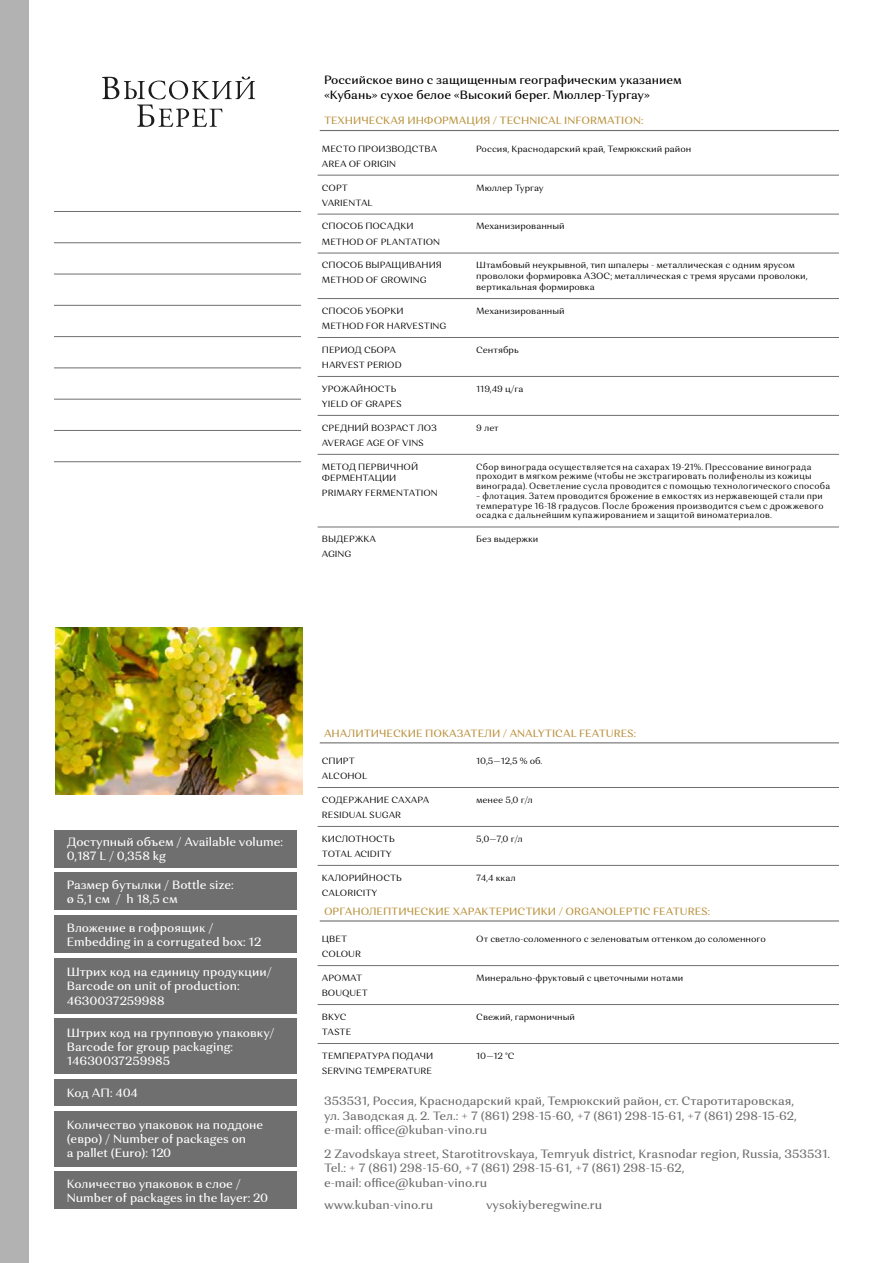
<style>
.page{position:relative;width:893px;height:1263px;background:#fff}
.page>*{position:absolute;margin:0;border:0;box-sizing:border-box;transform-origin:0 0}
.t1{font:500 12px/14.4px "Orchidea Pro";color:#fff}
.t2{font:500 12px/14.4px "Orchidea Pro";color:#706f6f}
.t3{font:500 12px/14.4px "Orchidea Pro";color:#000}
.t4{font:500 10.5px "Orchidea Pro";color:#bb9440}
.t5{font:9px/15px "Orchidea Pro";color:#000}
.t6{font:9px/9.8px "Orchidea Pro";letter-spacing:.02em;color:#000;scale:.95 1}
.t7{font:9px/9.8px "Orchidea Pro";color:#000;text-align:justify;scale:.95 1}
</style>
<div class="page">
<hr style="left:54px;top:211px;width:247px;height:1px;background:#706f6f">
<hr style="left:54px;top:336px;width:247px;height:1px;background:#706f6f">
<hr style="left:54px;top:274px;width:247px;height:1px;background:#706f6f">
<hr style="left:54px;top:399px;width:247px;height:1px;background:#706f6f">
<hr style="left:54px;top:242px;width:247px;height:1px;background:#706f6f">
<hr style="left:54px;top:367px;width:247px;height:1px;background:#706f6f">
<hr style="left:54px;top:305px;width:247px;height:1px;background:#706f6f">
<hr style="left:54px;top:430px;width:247px;height:1px;background:#706f6f">
<hr style="left:54px;top:461px;width:247px;height:1px;background:#706f6f">
<div style="left:0;top:0;width:29px;height:1263px;background:#b3b2b2"></div>
<svg style="left:102px;top:77px;width:153px;height:50px"></svg>
<div style="left:54px;top:830px;width:242px;height:37px;background:#706f6f"></div>
<div style="left:54px;top:872px;width:242px;height:38px;background:#706f6f"></div>
<div style="left:54px;top:915px;width:242px;height:38px;background:#706f6f"></div>
<div style="left:54px;top:1171px;width:242px;height:38px;background:#706f6f"></div>
<div style="left:54px;top:1079px;width:242px;height:26px;background:#706f6f"></div>
<div style="left:54px;top:1111px;width:242px;height:55px;background:#706f6f"></div>
<div style="left:54px;top:958px;width:242px;height:55px;background:#706f6f"></div>
<div style="left:54px;top:1019px;width:242px;height:55px;background:#706f6f"></div>
<img style="left:55px;top:627px;width:247px;height:168px">
<hr style="left:320px;top:130px;width:519px;height:1px;background:#706f6f">
<hr style="left:320px;top:742px;width:519px;height:1px;background:#706f6f">
<hr style="left:320px;top:920px;width:519px;height:1px;background:#706f6f">
<hr style="left:318px;top:175px;width:154px;height:1px;background:#706f6f">
<hr style="left:472px;top:175px;width:367px;height:1px;background:#706f6f">
<hr style="left:318px;top:214px;width:154px;height:1px;background:#706f6f">
<hr style="left:472px;top:214px;width:367px;height:1px;background:#706f6f">
<hr style="left:318px;top:253px;width:154px;height:1px;background:#706f6f">
<hr style="left:472px;top:253px;width:367px;height:1px;background:#706f6f">
<hr style="left:318px;top:298px;width:154px;height:1px;background:#706f6f">
<hr style="left:472px;top:298px;width:367px;height:1px;background:#706f6f">
<hr style="left:318px;top:337px;width:154px;height:1px;background:#706f6f">
<hr style="left:472px;top:337px;width:367px;height:1px;background:#706f6f">
<hr style="left:318px;top:376px;width:154px;height:1px;background:#706f6f">
<hr style="left:472px;top:376px;width:367px;height:1px;background:#706f6f">
<hr style="left:318px;top:415px;width:154px;height:1px;background:#706f6f">
<hr style="left:472px;top:415px;width:367px;height:1px;background:#706f6f">
<hr style="left:318px;top:454px;width:154px;height:1px;background:#706f6f">
<hr style="left:472px;top:454px;width:367px;height:1px;background:#706f6f">
<hr style="left:318px;top:527px;width:154px;height:1px;background:#706f6f">
<hr style="left:472px;top:527px;width:367px;height:1px;background:#706f6f">
<hr style="left:318px;top:787px;width:154px;height:1px;background:#706f6f">
<hr style="left:472px;top:787px;width:367px;height:1px;background:#706f6f">
<hr style="left:318px;top:826px;width:154px;height:1px;background:#706f6f">
<hr style="left:472px;top:826px;width:367px;height:1px;background:#706f6f">
<hr style="left:318px;top:865px;width:154px;height:1px;background:#706f6f">
<hr style="left:472px;top:865px;width:367px;height:1px;background:#706f6f">
<hr style="left:318px;top:965px;width:154px;height:1px;background:#706f6f">
<hr style="left:472px;top:965px;width:367px;height:1px;background:#706f6f">
<hr style="left:318px;top:1004px;width:154px;height:1px;background:#706f6f">
<hr style="left:472px;top:1004px;width:367px;height:1px;background:#706f6f">
<hr style="left:318px;top:1043px;width:154px;height:1px;background:#706f6f">
<hr style="left:472px;top:1043px;width:367px;height:1px;background:#706f6f">
<h1 class="t3" style="left:324px;top:73px;width:359px">Российское вино с защищенным географическим указанием «Кубань» сухое белое «Высокий берег. Мюллер-Тургау»</h1>
<p class="t4" style="left:324px;top:114px;width:321px">ТЕХНИЧЕСКАЯ ИНФОРМАЦИЯ / TECHNICAL INFORMATION:</p>
<p class="t5" style="left:322px;top:141px;width:117px">МЕСТО ПРОИЗВОДСТВА<br>AREA OF ORIGIN</p>
<p class="t5" style="left:476px;top:141px;width:217px">Россия, Краснодарский край, Темрюкский район</p>
<p class="t5" style="left:322px;top:180px;width:52px">СОРТ<br>VARIENTAL</p>
<p class="t5" style="left:476px;top:180px;width:69px">Мюллер Тургау</p>
<p class="t5" style="left:322px;top:219px;width:120px">СПОСОБ ПОСАДКИ<br>METHOD OF PLANTATION</p>
<p class="t5" style="left:476px;top:219px;width:90px">Механизированный</p>
<p class="t5" style="left:322px;top:258px;width:121px">СПОСОБ ВЫРАЩИВАНИЯ<br>METHOD OF GROWING</p>
<p class="t5" style="left:476px;top:260px;width:333px;line-height:10.8px">Штамбовый неукрывной, тип шпалеры - металлическая с одним ярусом проволоки формировка АЗОС; металлическая с тремя ярусами проволоки, вертикальная формировка</p>
<p class="t5" style="left:322px;top:303px;width:126px">СПОСОБ УБОРКИ<br>METHOD FOR HARVESTING</p>
<p class="t5" style="left:476px;top:303px;width:90px">Механизированный</p>
<p class="t5" style="left:322px;top:342px;width:81px">ПЕРИОД СБОРА<br>HARVEST PERIOD</p>
<p class="t5" style="left:476px;top:342px;width:44px">Сентябрь</p>
<p class="t5" style="left:322px;top:381px;width:82px">УРОЖАЙНОСТЬ<br>YIELD OF GRAPES</p>
<p class="t5" style="left:476px;top:381px;width:49px">119,49 ц/га</p>
<p class="t5" style="left:322px;top:420px;width:117px">СРЕДНИЙ ВОЗРАСТ ЛОЗ<br>AVERAGE AGE OF VINS</p>
<p class="t5" style="left:476px;top:420px;width:24px">9 лет</p>
<p class="t5" style="left:322px;top:461px;width:98px;line-height:10.8px">МЕТОД ПЕРВИЧНОЙ<br>ФЕРМЕНТАЦИИ</p>
<p class="t5" style="left:322px;top:485px;width:117px">PRIMARY FERMENTATION</p>
<p class="t6" style="left:476px;top:462px;width:374px">Сбор винограда осуществляется на сахарах 19-21%. Прессование винограда проходит в мягком режиме (чтобы не экстрагировать полифенолы из кожицы винограда). Осветление сусла проводится с помощью технологического способа</p>
<p class="t7" style="left:476px;top:491px;width:367px">– флотация. Затем проводится брожение в емкостях из нержавеющей стали при температуре 16-18 градусов. После брожения производится съем с дрожжевого осадка с дальнейшим купажированием и защитой виноматериалов.</p>
<p class="t5" style="left:322px;top:532px;width:56px">ВЫДЕРЖКА<br>AGING</p>
<p class="t5" style="left:476px;top:532px;width:64px">Без выдержки</p>
<h1 class="t1" style="left:67px;top:834px;width:218px">Доступный объем / Available volume:<br>0,187 L / 0,358 kg</h1>
<h1 class="t1" style="left:67px;top:877px;width:169px">Размер бутылки / Bottle size: ø 5,1 см / h 18,5 см</h1>
<h1 class="t1" style="left:67px;top:920px;width:196px">Вложение в гофроящик /<br>Embedding in a corrugated box: 12</h1>
<h1 class="t1" style="left:67px;top:965px;width:206px">Штрих код на единицу продукции/<br>Barcode on unit of production:<br>4630037259988</h1>
<h1 class="t1" style="left:67px;top:1025px;width:209px">Штрих код на групповую упаковку/<br>Barcode for group packaging:<br>14630037259985</h1>
<h1 class="t1" style="left:67px;top:1086px;width:73px">Код АП: 404</h1>
<h1 class="t1" style="left:67px;top:1117px;width:198px">Количество упаковок на поддоне (евро) / Number of packages on<br>a pallet (Euro): 120</h1>
<h1 class="t1" style="left:67px;top:1176px;width:203px">Количество упаковок в слое /<br>Number of packages in the layer: 20</h1>
<p class="t4" style="left:324px;top:726px;width:314px">АНАЛИТИЧЕСКИЕ ПОКАЗАТЕЛИ / ANALYTICAL FEATURES:</p>
<p class="t5" style="left:322px;top:753px;width:47px">СПИРТ<br>ALCOHOL</p>
<p class="t5" style="left:476px;top:753px;width:68px">10,5—12,5 % об.</p>
<p class="t5" style="left:322px;top:792px;width:109px">СОДЕРЖАНИЕ САХАРA<br>RESIDUAL SUGAR</p>
<p class="t5" style="left:476px;top:792px;width:58px">менее 5,0 г/л</p>
<p class="t5" style="left:322px;top:831px;width:74px">КИСЛОТНОСТЬ<br>TOTAL ACIDITY</p>
<p class="t5" style="left:476px;top:831px;width:48px">5,0—7,0 г/л</p>
<p class="t5" style="left:322px;top:870px;width:82px">КАЛОРИЙНОСТЬ<br>CALORICITY</p>
<p class="t5" style="left:476px;top:870px;width:41px">74,4 ккал</p>
<p class="t5" style="left:322px;top:931px;width:41px">ЦВЕТ<br>COLOUR</p>
<p class="t5" style="left:476px;top:931px;width:291px">От светло-соломенного с зеленоватым оттенком до соломенного</p>
<p class="t5" style="left:322px;top:970px;width:48px">АРОМАT<br>BOUQUET</p>
<p class="t5" style="left:476px;top:970px;width:209px">Минерально-фруктовый с цветочными нотами</p>
<p class="t5" style="left:322px;top:1009px;width:31px">ВКУС<br>TASTE</p>
<p class="t5" style="left:476px;top:1009px;width:100px">Свежий, гармоничный</p>
<p class="t5" style="left:322px;top:1048px;width:113px">ТЕМПЕРАТУРА ПОДАЧИ<br>SERVING TEMPERATURE</p>
<p class="t5" style="left:476px;top:1048px;width:40px">10—12 °C</p>
<p class="t4" style="left:324px;top:905px;width:388px">ОРГАНОЛЕПТИЧЕСКИЕ ХАРАКТЕРИСТИКИ / ORGANOLEPTIC FEATURES:</p>
<h1 class="t2" style="left:324px;top:1094px;width:474px">353531, Россия, Краснодарский край, Темрюкский район, ст. Старотитаровская, ул. Заводская д. 2. Тел.: + 7 (861) 298-15-60, +7 (861) 298-15-61, +7 (861) 298-15-62, e-mail: office@kuban-vino.ru</h1>
<h1 class="t2" style="left:324px;top:1146px;width:508px">2 Zavodskaya street, Starotitrovskaya, Temryuk district, Krasnodar region, Russia, 353531.<br>Tel.: + 7 (861) 298-15-60, +7 (861) 298-15-61, +7 (861) 298-15-62,<br>e-mail: office@kuban-vino.ru</h1>
<h1 class="t2" style="left:324px;top:1197px;width:111px">www.kuban-vino.ru</h1>
<h1 class="t2" style="left:486px;top:1197px;width:118px">vysokiyberegwine.ru</h1>
</div>
